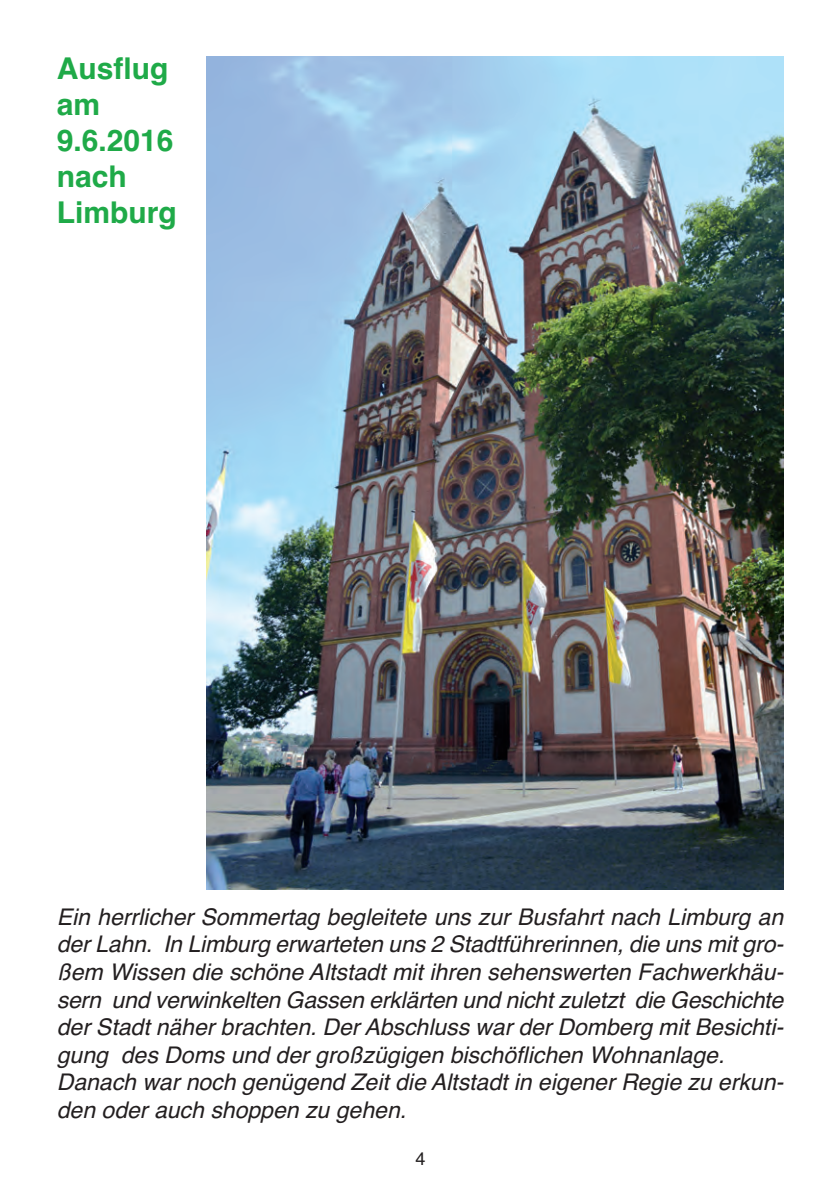
<style>
.page{position:relative;width:840px;height:1191px;background:#fff}
.page>*{position:absolute;margin:0;border:0;box-sizing:border-box;transform-origin:0 0}
.t1{font:700 30px/36px "Helvetica";color:#1faa48}
.t2{font:italic 23px/27.6px "Helvetica";color:#231f20}
.t3{font:18px "Helvetica";color:#231f20}
</style>
<div class="page">
<img style="left:207px;top:57px;width:575px;height:832px">
<h1 class="t1" style="left:57px;top:51px;width:121px">Ausflug am<br>9.6.2016 nach<br>Limburg</h1>
<p class="t2" style="left:57px;top:903px;width:728px">Ein herrlicher Sommertag begleitete uns zur Busfahrt nach Limburg an der Lahn. In Limburg erwarteten uns 2 Stadtführerinnen, die uns mit gro&shy;ßem Wissen die schöne Altstadt mit ihren sehenswerten Fachwerkhäu&shy;sern und verwinkelten Gassen erklärten und nicht zuletzt die Geschichte der Stadt näher brachten. Der Abschluss war der Domberg mit Besichti&shy;gung des Doms und der großzügigen bischöflichen Wohnanlage.<br>Danach war noch genügend Zeit die Altstadt in eigener Regie zu erkun&shy;den oder auch shoppen zu gehen.</p>
<p class="t3" style="left:415px;top:1148px;width:12px">4</p>
</div>
